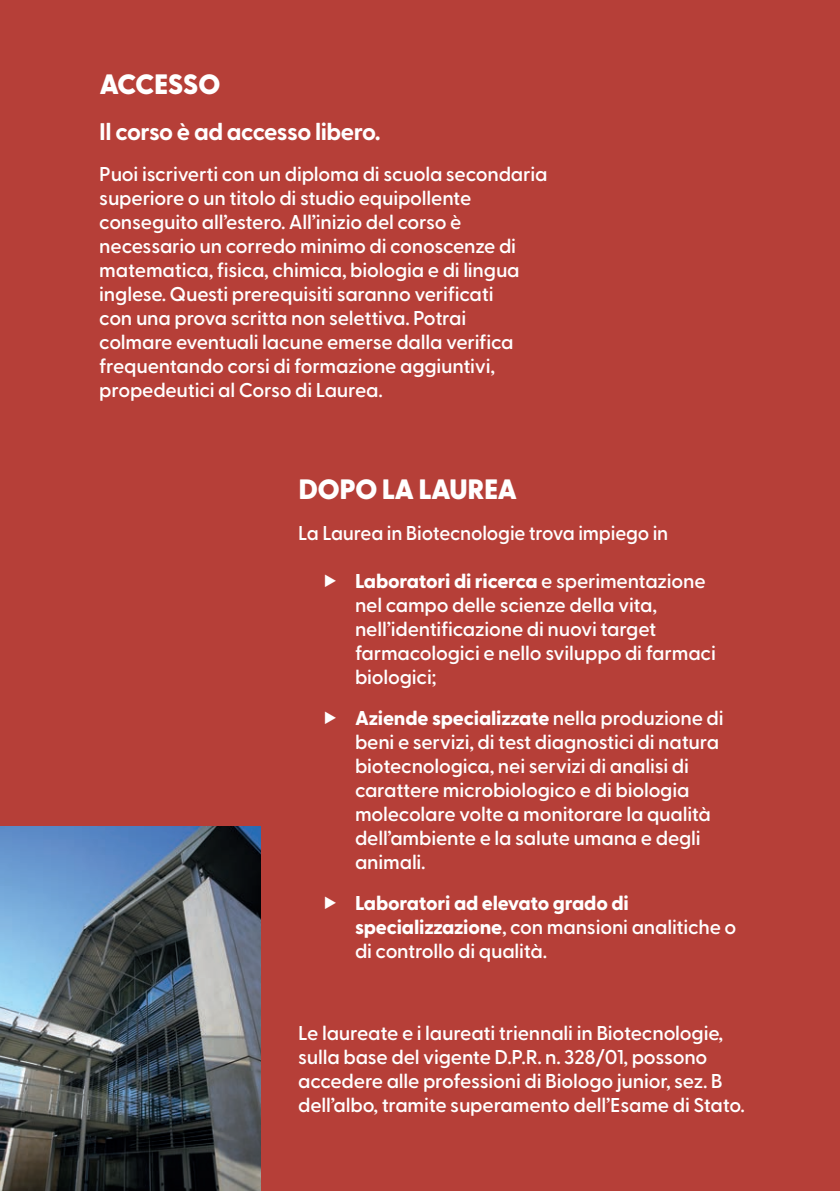
<style>
.page{position:relative;width:840px;height:1191px;background:#fff}
.page>*{position:absolute;margin:0;border:0;box-sizing:border-box;transform-origin:0 0}
.t1{font:800 28px "Greycliff CF";letter-spacing:-.02em;color:#fff}
.t2{font:700 24px "Greycliff CF";letter-spacing:-.02em;color:#fff}
.t3{font:600 20px/24px "Greycliff CF";letter-spacing:-.01em;color:#fff}
.s1{font-weight:800}
</style>
<div class="page">
<div style="left:0;top:0;width:839px;height:1191px;background:#b63f38"></div>
<img style="left:0;top:826px;width:261px;height:365px">
<h1 class="t1" style="left:99px;top:63px;width:123px">ACCESSO</h1>
<p class="t2" style="left:99px;top:114px;width:282px">Il corso è ad accesso libero.</p>
<p class="t3" style="left:99px;top:161px;width:449px">Puoi iscriverti con un diploma di scuola secondaria superiore o un titolo di studio equipollente conseguito all’estero. All’inizio del corso è necessario un corredo minimo di conoscenze di matematica, fisica, chimica, biologia e di lingua inglese. Questi prerequisiti saranno verificati<br>con una prova scritta non selettiva. Potrai<br>colmare eventuali lacune emerse dalla verifica frequentando corsi di formazione aggiuntivi, propedeutici al Corso di Laurea.</p>
<h1 class="t1" style="left:298px;top:467px;width:220px">DOPO LA LAUREA</h1>
<p class="t3" style="left:298px;top:519px;width:371px">La Laurea in Biotecnologie trova impiego in</p>
<p class="t3" style="left:355px;top:567px;width:362px"><span class="s1">Laboratori di ricerca</span> e sperimentazione nel campo delle scienze della vita, nell’identificazione di nuovi target farmacologici e nello sviluppo di farmaci biologici;</p>
<p class="t3" style="left:355px;top:704px;width:370px"><span class="s1">Aziende specializzate</span> nella produzione di beni e servizi, di test diagnostici di natura biotecnologica, nei servizi di analisi di carattere microbiologico e di biologia molecolare volte a monitorare la qualità dell’ambiente e la salute umana e degli animali.</p>
<p class="t3" style="left:355px;top:889px;width:383px"><span class="s1">Laboratori ad elevato grado di specializzazione</span>, con mansioni analitiche o di controllo di qualità.</p>
<p class="t3" style="left:298px;top:1019px;width:448px">Le laureate e i laureati triennali in Biotecnologie, sulla base del vigente D.P.R. n. 328/01, possono accedere alle professioni di Biologo junior, sez. B dell’albo, tramite superamento dell’Esame di Stato.</p>
</div>
